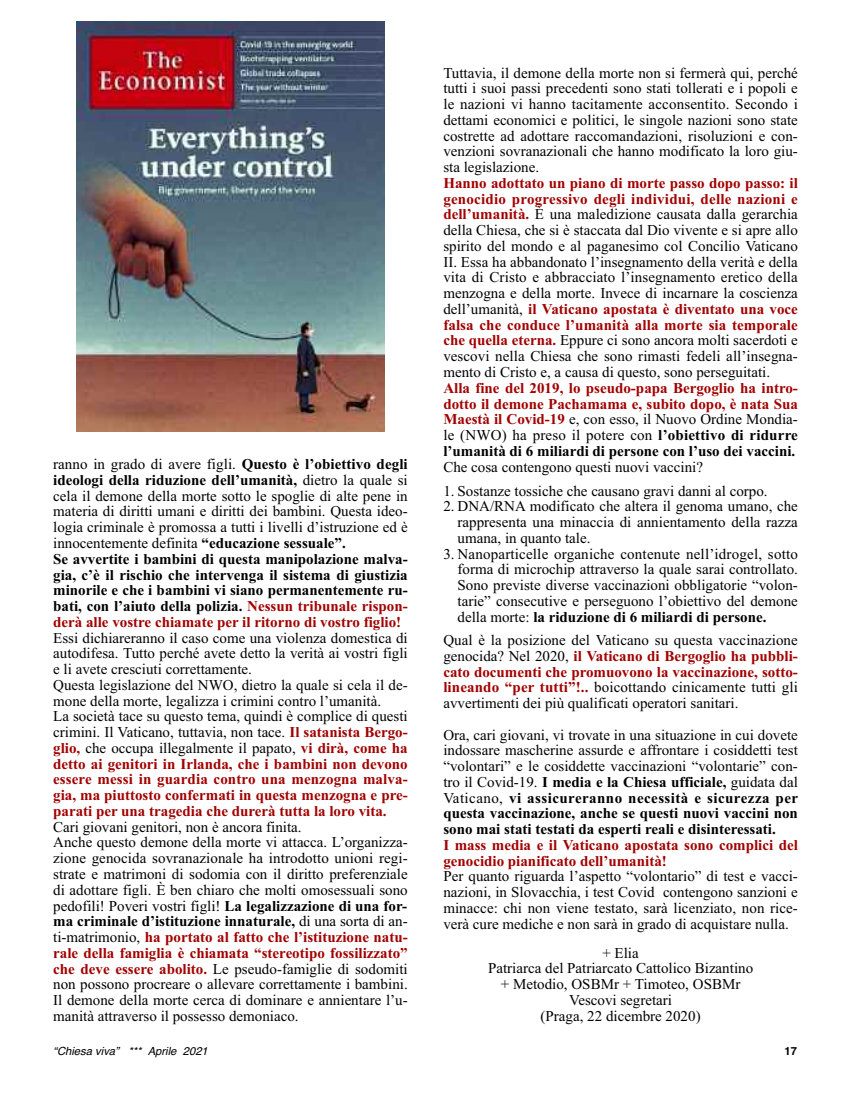
<style>
.page{position:relative;width:851px;height:1117px;background:#fff}
.page>*{position:absolute;margin:0;border:0;box-sizing:border-box;transform-origin:0 0}
.t1{font:15px/15.8px "Times New Roman";color:#000;text-align:justify}
.t2{font:700 15px/15.8px "Times New Roman";color:#000}
.t3{font:700 15px/15.8px "Times New Roman";color:#a20000;text-align:justify}
.t4{font:italic 11.25px "Helvetica";color:#000}
.t5{font:700 11.25px "Helvetica";color:#000}
.s1{font-weight:400}
.s2{color:#a20000}
.s3{font-weight:700;color:#a20000}
.s4{font-weight:700}
.s5{font-weight:400;color:#000}
.s6{color:#000}
</style>
<div class="page">
<img style="left:76px;top:21px;width:308px;height:410px">
<p class="t2" style="left:53px;top:456px;width:356px"><span class="s1">ranno in grado di avere figli.</span> questo è l’obiettivo degli ideologi della riduzione dell’umanità, <span class="s1">dietro la quale si cela il demone della morte sotto le spoglie di alte pene in materia di diritti umani e diritti dei bambini. Questa ideo&shy;logia criminale è promossa a tutti i livelli d’istruzione ed è innocentemente definita</span> “educazione sessuale”.<br>Se avvertite i bambini di questa manipolazione malva&shy;gia, c’è il rischio che intervenga il sistema di giustizia minorile e che i bambini vi siano permanentemente ru&shy;bati, con l’aiuto della polizia. <span class="s2">Nessun tribunale rispon&shy;derà alle vostre chiamate per il ritorno di vostro figlio!</span></p>
<p class="t1" style="left:53px;top:629px;width:356px;text-align:left">Essi dichiareranno il caso come una violenza domestica di autodifesa. Tutto perché avete detto la verità ai vostri figli e li avete cresciuti correttamente.<br>Questa legislazione del NWO, dietro la quale si cela il de&shy;mone della morte, legalizza i crimini contro l’umanità.<br>La società tace su questo tema, quindi è complice di questi crimini. Il Vaticano, tuttavia, non tace. <span class="s3">Il satanista bergo&shy;glio,</span> che occupa illegalmente il papato, <span class="s3">vi dirà, come ha detto ai genitori in Irlanda, che i bambini non devono essere messi in guardia contro una menzogna malva&shy;gia, ma piuttosto confermati in questa menzogna e pre&shy;parati per una tragedia che durerà tutta la loro vita.</span></p>
<p class="t1" style="left:53px;top:818px;width:356px;text-align:left">Cari giovani genitori, non è ancora finita.<br>Anche questo demone della morte vi attacca. L’organizza&shy;zione genocida sovranazionale ha introdotto unioni regi&shy;strate e matrimoni di sodomia con il diritto preferenziale di adottare figli. È ben chiaro che molti omosessuali sono pedofili! Poveri vostri figli! <span class="s4">la legalizzazione di una for&shy;ma criminale d’istituzione innaturale,</span> di una sorta di an&shy;ti-matrimonio, <span class="s3">ha portato al fatto che l’istituzione natu&shy;rale della famiglia è chiamata “stereotipo fossilizzato” che deve essere abolito.</span> Le pseudo-famiglie di sodomiti non possono procreare o allevare correttamente i bambini.<br>Il demone della morte cerca di dominare e annientare l’u&shy;manità attraverso il possesso demoniaco.</p>
<p class="t1" style="left:443px;top:64px;width:356px">Tuttavia, il demone della morte non si fermerà qui, perché tutti i suoi passi precedenti sono stati tollerati e i popoli e le nazioni vi hanno tacitamente acconsentito. Secondo i dettami economici e politici, le singole nazioni sono state costrette ad adottare raccomandazioni, risoluzioni e con&shy;venzioni sovranazionali che hanno modificato la loro giu&shy;sta legislazione.</p>
<p class="t1" style="left:443px;top:175px;width:356px"><span class="s3">hanno adottato un piano di morte passo dopo passo: il genocidio progressivo degli individui, delle nazioni e dell’umanità.</span> È una maledizione causata dalla gerarchia della Chiesa, che si è staccata dal Dio vivente e si apre allo spirito del mondo e al paganesimo col Concilio Vaticano II. Essa ha abbandonato l’insegnamento della verità e della vita di Cristo e abbracciato l’insegnamento eretico della menzogna e della morte. Invece di incarnare la coscienza dell’umanità, <span class="s3">il Vaticano apostata è diventato una voce falsa che conduce l’umanità alla morte sia temporale che quella eterna.</span> Eppure ci sono ancora molti sacerdoti e vescovi nella Chiesa che sono rimasti fedeli all’insegna&shy;mento di Cristo e, a causa di questo, sono perseguitati.</p>
<p class="t3" style="left:443px;top:379px;width:356px">Alla fine del 2019, lo pseudo-papa bergoglio ha intro&shy;dotto il demone Pachamama e, subito dopo, è nata Sua maestà il Covid-19 <span class="s5">e, con esso, il Nuovo Ordine Mondia&shy;le (NWO) ha preso il potere con</span> <span class="s6">l’obiettivo di ridurre l’umanità di 6 miliardi di persone con l’uso dei vaccini.</span></p>
<p class="t1" style="left:443px;top:458px;width:261px">Che cosa contengono questi nuovi vaccini?</p>
<p class="t1" style="left:443px;top:482px;width:326px">1. Sostanze tossiche che causano gravi danni al corpo.</p>
<p class="t1" style="left:457px;top:498px;width:342px;text-indent:-14px">2. DNA/RNA modificato che altera il genoma umano, che rappresenta una minaccia di annientamento della razza umana, in quanto tale.</p>
<p class="t1" style="left:457px;top:545px;width:342px;text-indent:-14px">3. Nanoparticelle organiche contenute nell’idrogel, sotto forma di microchip attraverso la quale sarai controllato.<br>Sono previste diverse vaccinazioni obbligatorie “volon&shy;tarie” consecutive e perseguono l’obiettivo del demone della morte: <span class="s4">la riduzione di 6 miliardi di persone.</span></p>
<p class="t1" style="left:443px;top:631px;width:356px">Qual è la posizione del Vaticano su questa vaccinazione genocida? Nel 2020, <span class="s3">il Vaticano di bergoglio ha pubbli&shy;cato documenti che promuovono la vaccinazione, sotto&shy;lineando “per tutti”!..</span> boicottando cinicamente tutti gli avvertimenti dei più qualificati operatori sanitari.</p>
<p class="t1" style="left:443px;top:726px;width:356px">Ora, cari giovani, vi trovate in una situazione in cui dovete indossare mascherine assurde e affrontare i cosiddetti test “volontari” e le cosiddette vaccinazioni “volontarie” con&shy;tro il Covid-19. <span class="s4">I media e la Chiesa ufficiale,</span> guidata dal Vaticano, <span class="s4">vi assicureranno necessità e sicurezza per questa vaccinazione, anche se questi nuovi vaccini non sono mai stati testati da esperti reali e disinteressati.</span></p>
<p class="t3" style="left:443px;top:836px;width:356px">I mass media e il Vaticano apostata sono complici del genocidio pianificato dell’umanità!</p>
<p class="t1" style="left:443px;top:868px;width:356px">Per quanto riguarda l’aspetto “volontario” di test e vacci&shy;nazioni, in Slovacchia, i test Covid contengono sanzioni e minacce: chi non viene testato, sarà licenziato, non rice&shy;verà cure mediche e non sarà in grado di acquistare nulla.</p>
<p class="t1" style="left:488px;top:944px;width:266px;text-align:center">+ Elia<br>Patriarca del Patriarcato Cattolico Bizantino + Metodio, OSBMr + Timoteo, OSBMr<br>Vescovi segretari<br>(Praga, 22 dicembre 2020)</p>
<p class="t4" style="left:53px;top:1044px;width:156px">“Chiesa viva” *** Aprile 2021</p>
<p class="t5" style="left:784px;top:1044px;width:14px">17</p>
</div>
